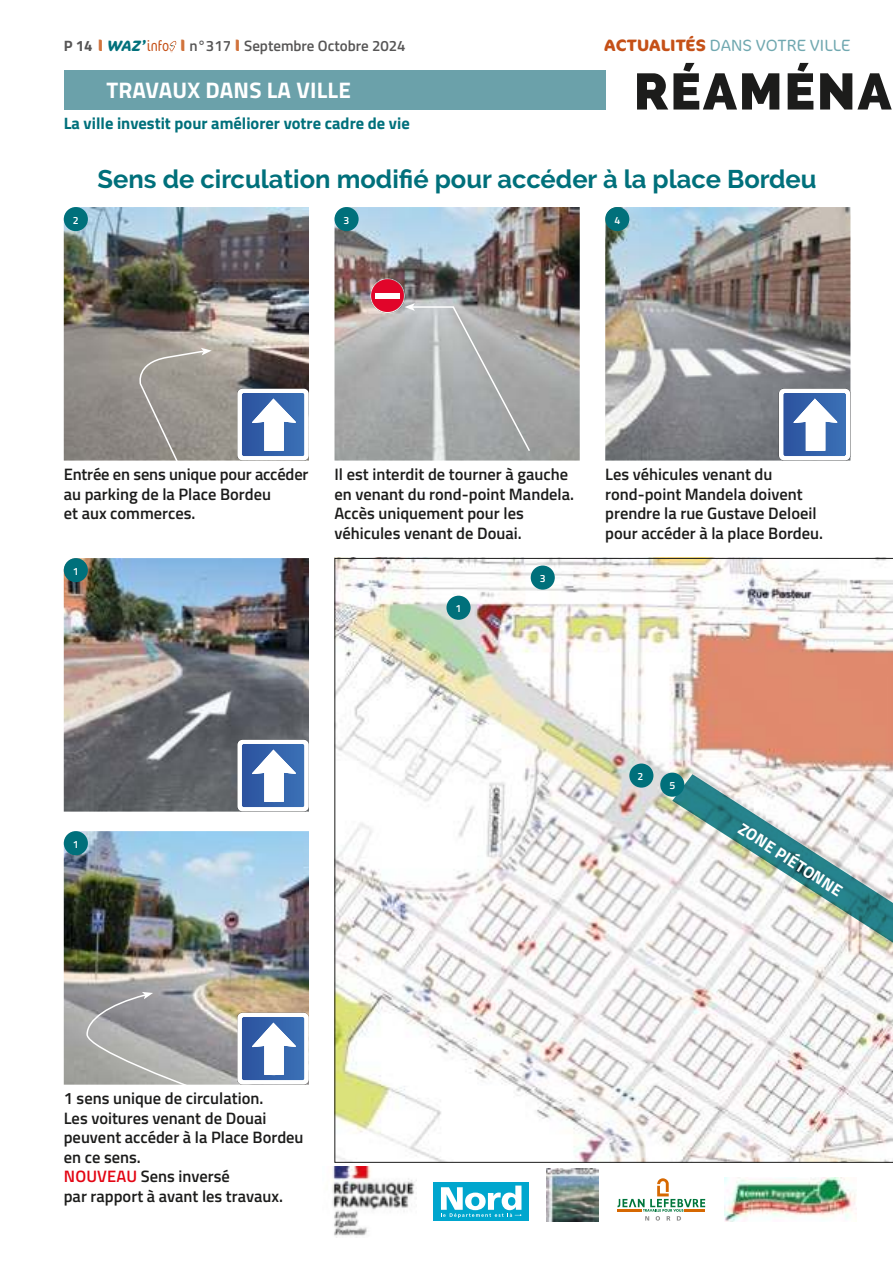
<style>
.page{position:relative;width:893px;height:1263px;background:#fff}
.page>*{position:absolute;margin:0;border:0;box-sizing:border-box;transform-origin:0 0}
.t1{font:900 51px "Raleway";letter-spacing:.04em;color:#1c1c1b}
.t2{font:700 25.5px "Raleway";color:#00707b}
.t3{font:700 22.5px "Titillium Web";letter-spacing:.01em;color:#fff}
.t4{font:600 16.5px/19.5px "Titillium Web";color:#1c1c1b}
.t5{font:700 16.5px "Titillium Web";color:#00707b}
.t6{font:300 16.5px "Cocon Pro";letter-spacing:.01em;color:#70a8b0}
.t7{font:700 16.5px "Titillium Web";color:#fff}
.t8{font:600 15px "Titillium Web";color:#575656}
.t9{font:600 10.5px "Titillium Web";color:#fff}
.s1{font-weight:700}
.s2{font-family:"Cocon Pro";font-weight:700;font-size:16.5px;color:#d1733c}
.s3{font-family:"Cocon Pro";font-weight:700;font-style:italic;color:#00707b}
.s4{font-family:"Cocon Pro";font-weight:300;font-stretch:condensed;color:#c55017}
.s5{font-weight:700;color:#c55017}
.s6{color:#e30513}
</style>
<div class="page">
<svg style="left:334px;top:558px;width:559px;height:605px"></svg>
<div style="left:64px;top:71px;width:541px;height:39px;background:#6ba1aa"></div>
<img style="left:64px;top:831px;width:245px;height:254px">
<img style="left:64px;top:207px;width:245px;height:254px">
<img style="left:64px;top:558px;width:245px;height:254px">
<svg style="left:237px;top:739px;width:72px;height:73px"></svg>
<svg style="left:237px;top:1012px;width:72px;height:73px"></svg>
<svg style="left:237px;top:388px;width:72px;height:73px"></svg>
<img style="left:605px;top:207px;width:245px;height:254px">
<svg style="left:779px;top:388px;width:71px;height:73px"></svg>
<img style="left:332px;top:1166px;width:83px;height:70px">
<div style="left:434px;top:1183px;width:95px;height:38px;background:#00a6ce"></div>
<svg style="left:441px;top:1185px;width:80px;height:33px"></svg>
<img style="left:546px;top:1169px;width:53px;height:52px">
<img style="left:724px;top:1177px;width:133px;height:44px">
<svg style="left:617px;top:1178px;width:88px;height:43px"></svg>
<svg style="left:86px;top:992px;width:102px;height:93px;background:#a3a3a3"></svg>
<img style="left:334px;top:207px;width:246px;height:254px">
<img style="left:370px;top:278px;width:35px;height:1px">
<img style="left:370px;top:279px;width:35px;height:34px">
<img style="left:371px;top:279px;width:33px;height:33px">
<div style="left:371px;top:279px;width:33px;height:33px;background:#e1052a;border-radius:50%"></div>
<div style="left:375px;top:293px;width:25px;height:5px;background:#fff"></div>
<svg style="left:404px;top:303px;width:127px;height:150px;background:#adafaf"></svg>
<svg style="left:135px;top:348px;width:77px;height:113px;background:#9c9891"></svg>
<svg style="left:672px;top:774px;width:220px;height:174px"></svg>
<div style="left:446px;top:596px;width:25px;height:24px;background:#00707b;border-radius:50%"></div>
<div style="left:64px;top:831px;width:24px;height:24px;background:#00707b;border-radius:50%"></div>
<div style="left:64px;top:558px;width:24px;height:24px;background:#00707b;border-radius:50%"></div>
<div style="left:64px;top:207px;width:24px;height:24px;background:#00707b;border-radius:50%"></div>
<div style="left:629px;top:763px;width:24px;height:25px;background:#00707b;border-radius:50%"></div>
<div style="left:334px;top:207px;width:25px;height:24px;background:#00707b;border-radius:50%"></div>
<div style="left:531px;top:565px;width:24px;height:25px;background:#00707b;border-radius:50%"></div>
<div style="left:605px;top:207px;width:24px;height:24px;background:#00707b;border-radius:50%"></div>
<div style="left:660px;top:773px;width:24px;height:24px;background:#00707b;border-radius:50%"></div>
<svg style="left:169px;top:41px;width:8px;height:12px"></svg>
<p class="t8" style="left:64px;top:37px;width:343px"><span class="s1">P 14</span> <span class="s2">I</span> <span class="s3">WAZ’</span><span class="s4">info</span> <span class="s2">I</span> n°317 <span class="s2">I</span> Septembre Octobre 2024</p>
<h3 class="t3" style="left:106px;top:76px;width:246px">TRAVAUX DANS LA VILLE</h3>
<p class="t5" style="left:64px;top:113px;width:348px">La ville investit pour améliorer votre cadre de vie</p>
<p class="t6" style="left:604px;top:36px;width:247px"><span class="s5">ACTUALITÉS</span> DANS VOTRE VILLE</p>
<h1 class="t1" style="left:634px;top:62px;width:259px">RÉAMÉNA</h1>
<p class="t9" style="left:73px;top:214px;width:7px">2</p>
<h2 class="t2" style="left:98px;top:164px;width:720px">Sens de circulation modifié pour accéder à la place Bordeu</h2>
<p class="t9" style="left:344px;top:214px;width:7px">3</p>
<p class="t9" style="left:614px;top:214px;width:7px">4</p>
<p class="t4" style="left:334px;top:464px;width:241px">Il est interdit de tourner à gauche en venant du rond-point Mandela.<br>Accès uniquement pour les véhicules venant de Douai.</p>
<p class="t4" style="left:64px;top:464px;width:246px">Entrée en sens unique pour accéder au parking de la Place Bordeu<br>et aux commerces.</p>
<p class="t4" style="left:605px;top:464px;width:219px">Les véhicules venant du rond-point Mandela doivent prendre la rue Gustave Deloeil pour accéder à la place Bordeu.</p>
<p class="t9" style="left:73px;top:565px;width:7px">1</p>
<p class="t9" style="left:73px;top:838px;width:7px">1</p>
<p class="t4" style="left:64px;top:1088px;width:241px">1 sens unique de circulation.<br>Les voitures venant de Douai peuvent accéder à la Place Bordeu en ce sens.<br><span class="s6">NOUVEAU</span> Sens inversé<br>par rapport à avant les travaux.</p>
<p class="t9" style="left:456px;top:602px;width:7px">1</p>
<p class="t9" style="left:540px;top:572px;width:7px">3</p>
<p class="t9" style="left:638px;top:770px;width:7px">2</p>
<p class="t9" style="left:669px;top:779px;width:7px">5</p>
<p class="t7" style="left:745px;top:818px;width:122px;rotate:33deg">ZONE PIÉTONNE</p>
</div>
